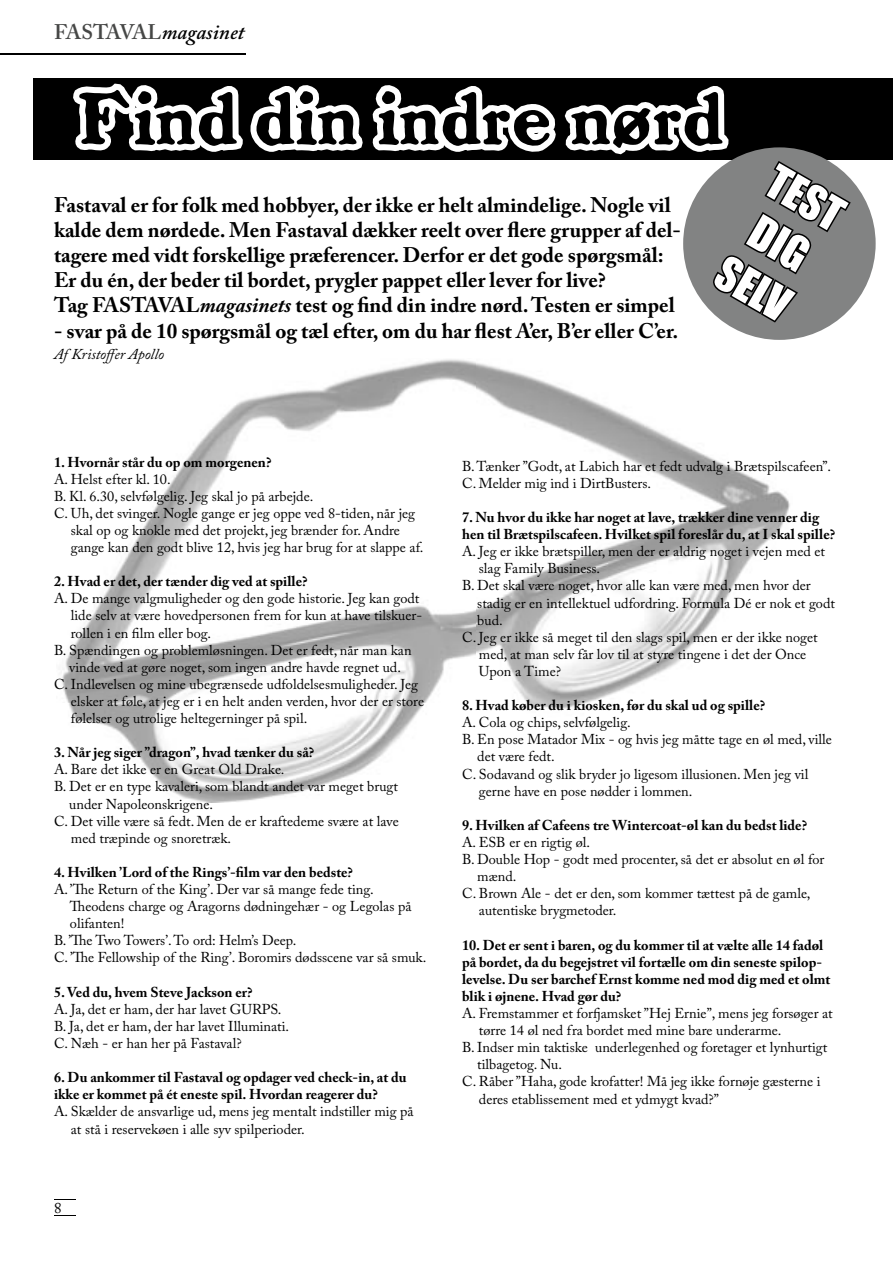
<style>
.page{position:relative;width:893px;height:1263px;background:#fff}
.page>*{position:absolute;margin:0;border:0;box-sizing:border-box;transform-origin:0 0}
.t1{font:63px "Bostonia";color:#000}
.t2{font:43.5px/52.2px "Impact";color:#fff}
.t3{font:700 21px/25.2px "Adobe Caslon Pro";color:#000}
.t4{font:italic 600 21px "Adobe Caslon Pro";color:#000}
.t5{font:italic 15px "Adobe Caslon Pro";color:#000}
.t6{font:15px "Adobe Caslon Pro";color:#000}
.t7{font:14.25px/17.1px "Adobe Caslon Pro";color:#000}
.t8{font:700 14.25px/17.1px "Adobe Caslon Pro";color:#000}
.s1{font-style:normal;color:#464746}
.s2{font-style:italic}
</style>
<div class="page">
<img style="left:62px;top:359px;width:728px;height:443px">
<div style="left:33px;top:78px;width:860px;height:81px;background:#000"></div>
<hr style="left:0;top:53px;width:246px;height:2px;background:#000">
<svg style="left:54px;top:1199px;width:22px;height:1px"></svg>
<div style="left:683px;top:147px;width:193px;height:193px;background:#828383;border-radius:50%"></div>
<svg style="left:70px;top:83px;width:783px;height:257px"></svg>
<h3 class="t4" style="left:54px;top:20px;width:192px"><span class="s1">FASTAVAL</span>magasinet</h3>
<h1 class="t1" style="left:78px;top:69px;width:646px">Find din indre nørd</h1>
<h2 class="t2" style="left:783px;top:155px;width:82px;rotate:30deg">TEST<br>DIG<br>SELV</h2>
<p class="t3" style="left:54px;top:192px;width:628px">Fastaval er for folk med hobbyer, der ikke er helt almindelige. Nogle vil kalde dem nørdede. Men Fastaval dækker reelt over flere grupper af del&shy;tagere med vidt forskellige præferencer. Derfor er det gode spørgsmål:<br>Er du én, der beder til bordet, prygler pappet eller lever for live?<br>Tag FASTAVAL<span class="s2">magasinets</span> test og find din indre nørd. Testen er simpel</p>
<h3 class="t3" style="left:54px;top:318px;width:626px">- svar på de 10 spørgsmål og tæl efter, om du har flest A’er, B’er eller C’er.</h3>
<p class="t5" style="left:54px;top:345px;width:112px">Af Kristoffer Apollo</p>
<p class="t8" style="left:54px;top:453px;width:219px">1. Hvornår står du op om morgenen?</p>
<p class="t7" style="left:54px;top:470px;width:118px">A. Helst efter kl. 10.</p>
<p class="t7" style="left:54px;top:487px;width:261px">B. Kl. 6.30, selvfølgelig. Jeg skal jo på arbejde.</p>
<p class="t7" style="left:54px;top:504px;width:363px">C. Uh, det svinger. Nogle gange er jeg oppe ved 8-tiden, når jeg</p>
<p class="t7" style="left:71px;top:521px;width:331px">skal op og knokle med det projekt, jeg brænder for. Andre</p>
<p class="t7" style="left:71px;top:539px;width:354px">gange kan den godt blive 12, hvis jeg har brug for at slappe af.</p>
<p class="t8" style="left:54px;top:573px;width:255px">2. Hvad er det, der tænder dig ved at spille?</p>
<p class="t7" style="left:54px;top:590px;width:367px">A. De mange valgmuligheder og den gode historie. Jeg kan godt</p>
<p class="t7" style="left:71px;top:607px;width:353px">lide selv at være hovedpersonen frem for kun at have tilskuer-</p>
<p class="t7" style="left:71px;top:624px;width:142px">rollen i en film eller bog.</p>
<p class="t7" style="left:54px;top:641px;width:359px">B. Spændingen og problemløsningen. Det er fedt, når man kan</p>
<p class="t7" style="left:69px;top:658px;width:333px">vinde ved at gøre noget, som ingen andre havde regnet ud.</p>
<p class="t7" style="left:54px;top:675px;width:366px">C. Indlevelsen og mine ubegrænsede udfoldelsesmuligheder. Jeg</p>
<p class="t7" style="left:71px;top:692px;width:355px">elsker at føle, at jeg er i en helt anden verden, hvor der er store</p>
<p class="t7" style="left:71px;top:710px;width:238px">følelser og utrolige heltegerninger på spil.</p>
<p class="t8" style="left:54px;top:744px;width:262px">3. Når jeg siger ”dragon”, hvad tænker du så?</p>
<p class="t7" style="left:54px;top:761px;width:232px">A. Bare det ikke er en Great Old Drake.</p>
<p class="t7" style="left:54px;top:778px;width:346px">B. Det er en type kavaleri, som blandt andet var meget brugt</p>
<p class="t7" style="left:69px;top:795px;width:145px">under Napoleonskrigene.</p>
<p class="t7" style="left:54px;top:812px;width:346px">C. Det ville være så fedt. Men de er kraftedeme svære at lave</p>
<p class="t7" style="left:71px;top:829px;width:162px">med træpinde og snoretræk.</p>
<p class="t8" style="left:54px;top:863px;width:301px">4. Hvilken ’Lord of the Rings’-film var den bedste?</p>
<p class="t7" style="left:54px;top:881px;width:321px">A. ’The Return of the King’. Der var så mange fede ting.</p>
<p class="t7" style="left:70px;top:898px;width:343px">Theodens charge og Aragorns dødningehær - og Legolas på</p>
<p class="t7" style="left:70px;top:915px;width:56px">olifanten!</p>
<p class="t7" style="left:54px;top:932px;width:244px">B. ’The Two Towers’. To ord: Helm’s Deep.</p>
<p class="t7" style="left:54px;top:949px;width:374px">C. ’The Fellowship of the Ring’. Boromirs dødsscene var så smuk.</p>
<p class="t8" style="left:54px;top:983px;width:200px">5. Ved du, hvem Steve Jackson er?</p>
<p class="t7" style="left:54px;top:1000px;width:237px">A. Ja, det er ham, der har lavet GURPS.<br>B. Ja, det er ham, der har lavet Illuminati.<br>C. Næh - er han her på Fastaval?</p>
<p class="t8" style="left:54px;top:1069px;width:354px">6. Du ankommer til Fastaval og opdager ved check-in, at du ikke er kommet på ét eneste spil. Hvordan reagerer du?</p>
<p class="t7" style="left:71px;top:1103px;width:344px;text-indent:-17px">A. Skælder de ansvarlige ud, mens jeg mentalt indstiller mig på at stå i reservekøen i alle syv spilperioder.</p>
<p class="t6" style="left:54px;top:1198px;width:9px">8</p>
<p class="t7" style="left:462px;top:457px;width:371px">B. Tænker ”Godt, at Labich har et fedt udvalg i Brætspilscafeen”.<br>C. Melder mig ind i DirtBusters.</p>
<p class="t8" style="left:462px;top:508px;width:375px">7. Nu hvor du ikke har noget at lave, trækker dine venner dig hen til Brætspilscafeen. Hvilket spil foreslår du, at I skal spille?</p>
<p class="t7" style="left:462px;top:543px;width:365px">A. Jeg er ikke brætspiller, men der er aldrig noget i vejen med et</p>
<p class="t7" style="left:479px;top:560px;width:123px">slag Family Business.</p>
<p class="t7" style="left:462px;top:577px;width:350px">B. Det skal være noget, hvor alle kan være med, men hvor der</p>
<p class="t7" style="left:477px;top:594px;width:359px">stadig er en intellektuel udfordring. Formula Dé er nok et godt</p>
<p class="t7" style="left:477px;top:611px;width:27px">bud.</p>
<p class="t7" style="left:462px;top:628px;width:357px">C. Jeg er ikke så meget til den slags spil, men er der ikke noget</p>
<p class="t7" style="left:479px;top:645px;width:329px">med, at man selv får lov til at styre tingene i det der Once</p>
<p class="t7" style="left:479px;top:662px;width:84px">Upon a Time?</p>
<p class="t8" style="left:462px;top:697px;width:305px">8. Hvad køber du i kiosken, før du skal ud og spille?</p>
<p class="t7" style="left:462px;top:714px;width:170px">A. Cola og chips, selvfølgelig.</p>
<p class="t7" style="left:462px;top:731px;width:371px">B. En pose Matador Mix - og hvis jeg måtte tage en øl med, ville</p>
<p class="t7" style="left:477px;top:748px;width:79px">det være fedt.</p>
<p class="t7" style="left:462px;top:765px;width:348px">C. Sodavand og slik bryder jo ligesom illusionen. Men jeg vil</p>
<p class="t7" style="left:479px;top:782px;width:215px">gerne have en pose nødder i lommen.</p>
<p class="t8" style="left:462px;top:816px;width:347px">9. Hvilken af Cafeens tre Wintercoat-øl kan du bedst lide?</p>
<p class="t7" style="left:462px;top:833px;width:130px">A. ESB er en rigtig øl.</p>
<p class="t7" style="left:462px;top:851px;width:364px">B. Double Hop - godt med procenter, så det er absolut en øl for</p>
<p class="t7" style="left:477px;top:868px;width:41px">mænd.</p>
<p class="t7" style="left:462px;top:885px;width:350px">C. Brown Ale - det er den, som kommer tættest på de gamle,</p>
<p class="t7" style="left:479px;top:902px;width:139px">autentiske brygmetoder.</p>
<p class="t8" style="left:462px;top:936px;width:370px">10. Det er sent i baren, og du kommer til at vælte alle 14 fadøl på bordet, da du begejstret vil fortælle om din seneste spilop&shy;levelse. Du ser barchef Ernst komme ned mod dig med et olmt blik i øjnene. Hvad gør du?</p>
<p class="t7" style="left:462px;top:1004px;width:372px">A. Fremstammer et forfjamsket ”Hej Ernie”, mens jeg forsøger at</p>
<p class="t7" style="left:479px;top:1022px;width:304px">tørre 14 øl ned fra bordet med mine bare underarme.</p>
<p class="t7" style="left:462px;top:1039px;width:367px">B. Indser min taktiske underlegenhed og foretager et lynhurtigt</p>
<p class="t7" style="left:477px;top:1056px;width:86px">tilbagetog. Nu.</p>
<p class="t7" style="left:462px;top:1073px;width:360px">C. Råber ”Haha, gode krofatter! Må jeg ikke fornøje gæsterne i</p>
<p class="t7" style="left:479px;top:1090px;width:241px">deres etablissement med et ydmygt kvad?”</p>
</div>
